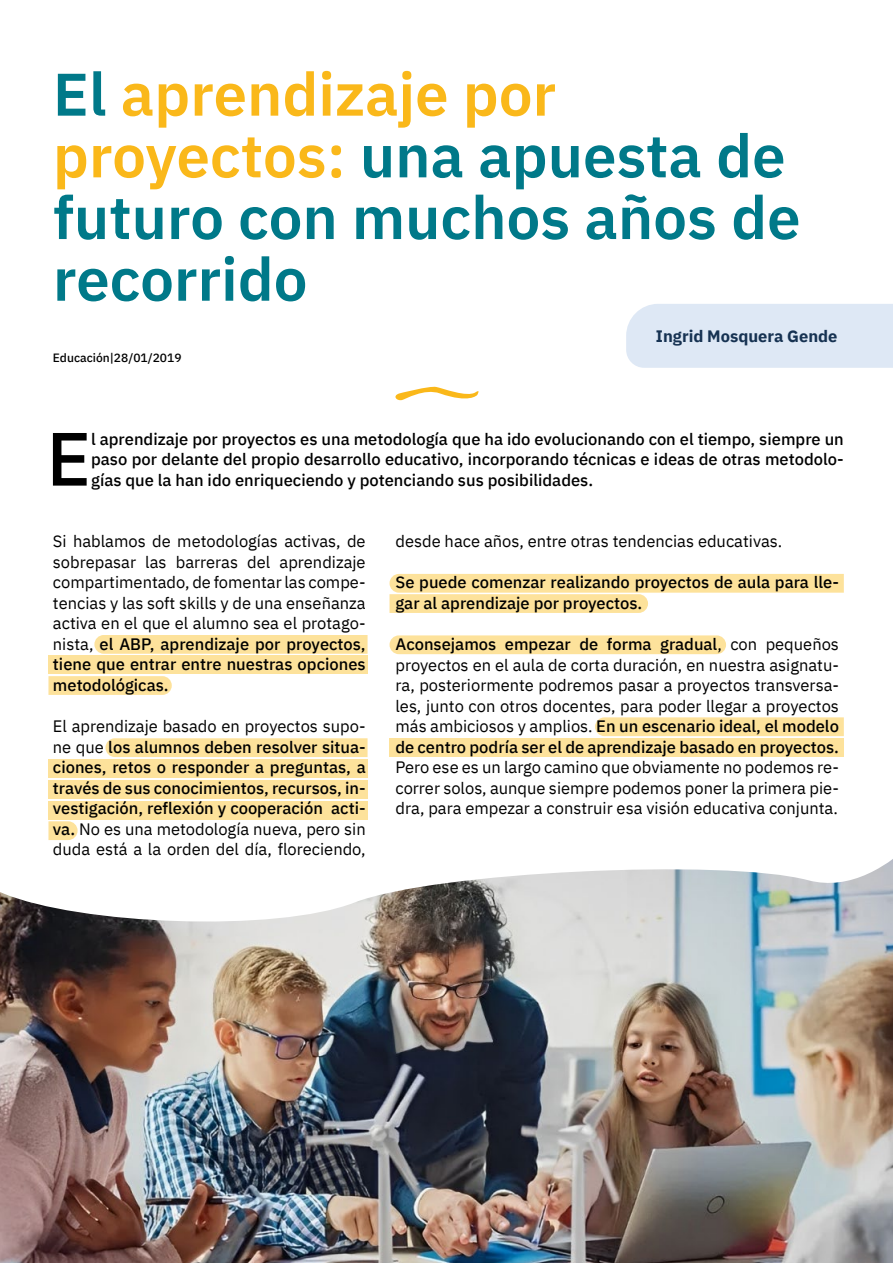
<style>
.page{position:relative;width:893px;height:1263px;background:#fff}
.page>*{position:absolute;margin:0;border:0;box-sizing:border-box;transform-origin:0 0}
.t1{font:500 75.45px "IBM Plex Sans";color:#000}
.t2{font:600 60px/61.7px "IBM Plex Sans";color:#007989}
.t3{font:16.5px/20.5px "IBM Plex Sans";color:#000;text-align:justify}
.t4{font:500 16.5px/20.5px "IBM Plex Sans";color:#000;text-align:justify}
.t5{font:700 16.5px "IBM Plex Sans";color:#163252}
.t6{font:500 12px "IBM Plex Sans";color:#000}
.s1{color:#fab81a}
.s2{font-weight:500}
.s3{font-weight:400}
</style>
<div class="page">
<img style="left:0;top:933px;width:893px;height:330px">
<svg style="left:0;top:648px;width:893px;height:285px"></svg>
<div style="left:626px;top:304px;width:267px;height:64px;background:#dee8f5"></div>
<svg style="left:395px;top:386px;width:84px;height:15px"></svg>
<div style="left:94px;top:635px;width:274px;height:19px;background:#fde29b"></div>
<div style="left:105px;top:738px;width:263px;height:19px;background:#fde29b"></div>
<div style="left:595px;top:717px;width:249px;height:19px;background:#fde29b"></div>
<svg style="left:48px;top:676px;width:124px;height:19px"></svg>
<svg style="left:48px;top:821px;width:30px;height:19px"></svg>
<svg style="left:389px;top:574px;width:455px;height:39px"></svg>
<div style="left:389px;top:635px;width:337px;height:19px;background:#fde29b;border-radius:9px"></div>
<div style="left:48px;top:655px;width:320px;height:19px;background:#fde29b"></div>
<div style="left:48px;top:759px;width:320px;height:19px;background:#fde29b"></div>
<div style="left:48px;top:780px;width:320px;height:19px;background:#fde29b"></div>
<div style="left:48px;top:801px;width:320px;height:19px;background:#fde29b"></div>
<div style="left:389px;top:738px;width:455px;height:19px;background:#fde29b"></div>
<h2 class="t2" style="left:53px;top:59px;width:749px">El <span class="s1">aprendizaje por proyectos:</span> una apuesta de futuro con muchos años de recorrido</h2>
<p class="t6" style="left:53px;top:349px;width:130px">Educación|28/01/2019</p>
<p class="t5" style="left:656px;top:323px;width:183px">Ingrid Mosquera Gende</p>
<h1 class="t1" style="left:46px;top:400px;width:46px">E</h1>
<p class="t4" style="left:91px;top:427px;width:754px">l aprendizaje por proyectos es una metodología que ha ido evolucionando con el tiempo, siempre un paso por delante del propio desarrollo educativo, incorporando técnicas e ideas de otras metodolo&shy;gías que la han ido enriqueciendo y potenciando sus posibilidades.</p>
<p class="t3" style="left:53px;top:530px;width:314px">Si hablamos de metodologías activas, de sobrepasar las barreras del aprendizaje compartimentado, de fomentar las compe&shy;tencias y las soft skills y de una enseñanza activa en el que el alumno sea el protago&shy;nista, <span class="s2">el ABP, aprendizaje por proyectos, tiene que entrar entre nuestras opciones metodológicas.</span></p>
<p class="t4" style="left:53px;top:715px;width:314px"><span class="s3">El aprendizaje basado en proyectos supo&shy;ne que</span> los alumnos deben resolver situa&shy;ciones, retos o responder a preguntas, a través de sus conocimientos, recursos, in&shy;vestigación, reflexión y cooperación acti&shy;va. <span class="s3">No es una metodología nueva, pero sin duda está a la orden del día, floreciendo,</span></p>
<p class="t3" style="left:395px;top:530px;width:388px">desde hace años, entre otras tendencias educativas.</p>
<p class="t4" style="left:395px;top:571px;width:445px">Se puede comenzar realizando proyectos de aula para lle&shy;gar al aprendizaje por proyectos.</p>
<p class="t3" style="left:395px;top:632px;width:445px"><span class="s2">Aconsejamos empezar de forma gradual</span>, con pequeños proyectos en el aula de corta duración, en nuestra asignatu&shy;ra, posteriormente podremos pasar a proyectos transversa&shy;les, junto con otros docentes, para poder llegar a proyectos más ambiciosos y amplios. <span class="s2">En un escenario ideal, el modelo de centro podría ser el de aprendizaje basado en proyectos.</span></p>
<p class="t3" style="left:395px;top:756px;width:445px">Pero ese es un largo camino que obviamente no podemos re&shy;correr solos, aunque siempre podemos poner la primera pie&shy;dra, para empezar a construir esa visión educativa conjunta.</p>
</div>
